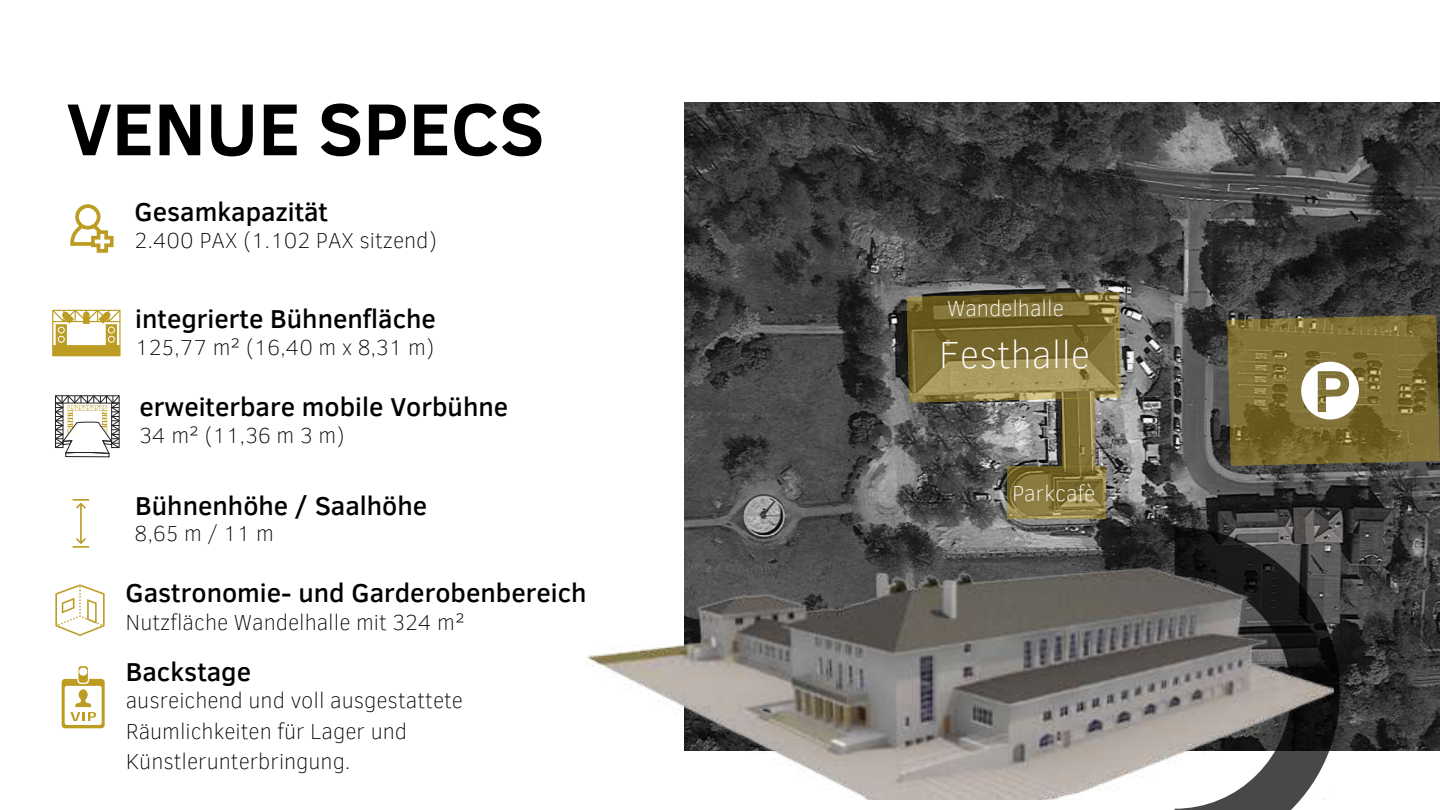
<style>
.page{position:relative;width:1440px;height:810px;background:#fff}
.page>*{position:absolute;margin:0;border:0;box-sizing:border-box;transform-origin:0 0}
.t1{font:700 75px "Clear Sans";color:#000}
.t2{font:100 38.7px "Clear Sans";color:#fff}
.t3{font:500 26.5px "Clear Sans";color:#000}
.t4{font:100 22.3px/30.6px "Clear Sans";color:#000}
.t5{font:100 22.3px "Clear Sans";color:#fff}
</style>
<div class="page">
<img style="left:684px;top:102px;width:756px;height:648px">
<svg style="left:1175px;top:527px;width:165px;height:283px"></svg>
<img style="left:586px;top:434px;width:748px;height:366px">
<svg style="left:906px;top:292px;width:216px;height:111px;background:#83753e"></svg>
<svg style="left:1062px;top:398px;width:33px;height:69px;background:#86763b"></svg>
<svg style="left:1008px;top:467px;width:98px;height:52px;background:#87773d"></svg>
<svg style="left:1227px;top:315px;width:213px;height:151px;background:#81733f"></svg>
<svg style="left:70px;top:204px;width:44px;height:49px"></svg>
<svg style="left:52px;top:310px;width:68px;height:46px"></svg>
<svg style="left:55px;top:584px;width:50px;height:52px"></svg>
<svg style="left:62px;top:666px;width:42px;height:62px"></svg>
<svg style="left:72px;top:499px;width:17px;height:49px"></svg>
<svg style="left:55px;top:396px;width:64px;height:61px"></svg>
<h1 class="t1" style="left:67px;top:74px;width:479px">VENUE SPECS</h1>
<p class="t3" style="left:135px;top:192px;width:195px">Gesamkapazität</p>
<p class="t4" style="left:135px;top:224px;width:304px">2.400 PAX (1.102 PAX sitzend)</p>
<p class="t3" style="left:135px;top:299px;width:302px">integrierte Bühnenfläche</p>
<p class="t4" style="left:135px;top:331px;width:301px">125,77 m² (16,40 m x 8,31 m)</p>
<p class="t3" style="left:140px;top:387px;width:370px">erweiterbare mobile Vorbühne</p>
<p class="t4" style="left:140px;top:419px;width:207px">34 m² (11,36 m 3 m)</p>
<p class="t3" style="left:135px;top:486px;width:294px">Bühnenhöhe / Saalhöhe</p>
<p class="t4" style="left:135px;top:517px;width:141px">8,65 m / 11 m</p>
<p class="t3" style="left:126px;top:574px;width:463px">Gastronomie- und Garderobenbereich</p>
<p class="t4" style="left:126px;top:605px;width:341px">Nutzfläche Wandelhalle mit 324 m²</p>
<p class="t3" style="left:126px;top:652px;width:127px">Backstage</p>
<p class="t4" style="left:126px;top:684px;width:339px">ausreichend und voll ausgestattete<br>Räumlichkeiten für Lager und<br>Künstlerunterbringung.</p>
<p class="t5" style="left:947px;top:292px;width:118px">Wandelhalle</p>
<h2 class="t2" style="left:939px;top:326px;width:153px">Festhalle</h2>
<p class="t5" style="left:1012px;top:477px;width:85px">Parkcafè</p>
</div>
